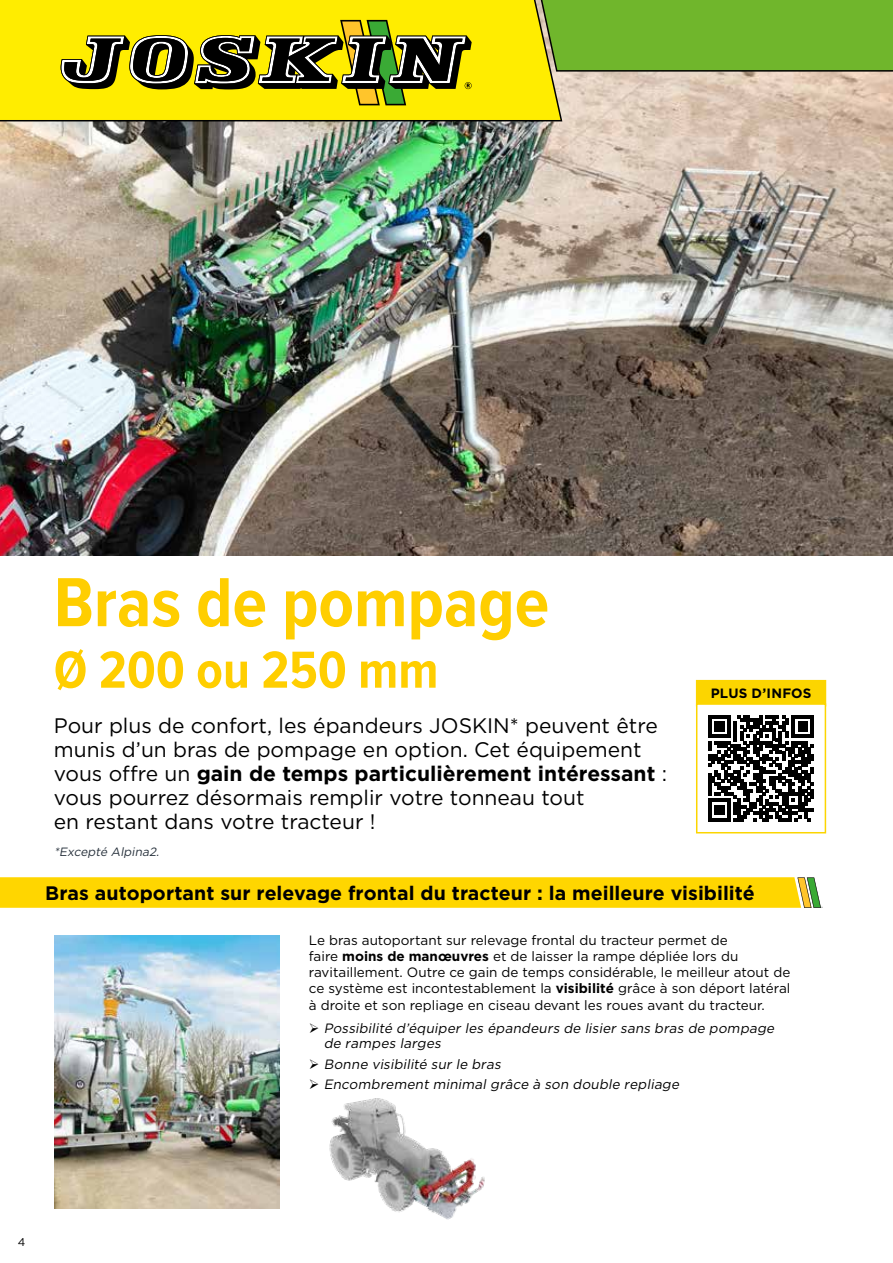
<style>
.page{position:relative;width:893px;height:1263px;background:#fff}
.page>*{position:absolute;margin:0;border:0;box-sizing:border-box;transform-origin:0 0}
.t1{font:700 72px "Proxima Nova Cond";color:#ffce00}
.t2{font:700 54px "Proxima Nova Cond";color:#ffce00}
.t3{font:21px/24px "Gotham";color:#000}
.t4{font:700 19.5px "Gotham";color:#000}
.t5{font:13.5px/16.2px "Gotham";color:#000}
.t6{font:italic 13.5px/15px "Gotham";color:#000}
.t7{font:700 13.5px "Gotham";letter-spacing:.015em;color:#000}
.t8{font:italic 12px "Gotham";color:#27313c}
.t9{font:11.25px "Gotham";color:#000}
.s1{font-weight:700}
</style>
<div class="page">
<img style="left:0;top:72px;width:893px;height:484px">
<img style="left:54px;top:935px;width:225px;height:274px">
<div style="left:696px;top:680px;width:130px;height:26px;background:#fcd500"></div>
<svg style="left:708px;top:715px;width:106px;height:106px"></svg>
<div style="left:696px;top:703px;width:130px;height:130px;border:2px solid #fcd500"></div>
<svg style="left:0;top:877px;width:823px;height:31px;background:#fcd507"></svg>
<img style="left:329px;top:1099px;width:156px;height:121px">
<div style="left:563px;top:0;width:330px;height:72px;background:#70b62c"></div>
<svg style="left:0;top:0;width:563px;height:122px;background:#f0e206"></svg>
<svg style="left:61px;top:20px;width:411px;height:85px;background:#97901d"></svg>
<h1 class="t1" style="left:54px;top:549px;width:497px">Bras de pompage</h1>
<h2 class="t2" style="left:54px;top:630px;width:386px">Ø 200 ou 250 mm</h2>
<p class="t3" style="left:54px;top:713px;width:615px">Pour plus de confort, les épandeurs JOSKIN* peuvent être munis d’un bras de pompage en option. Cet équipement vous offre un <span class="s1">gain de temps particulièrement intéressant</span> : vous pourrez désormais remplir votre tonneau tout<br>en restant dans votre tracteur !</p>
<p class="t8" style="left:54px;top:845px;width:109px">*Excepté Alpina2.</p>
<h3 class="t4" style="left:45px;top:881px;width:711px">Bras autoportant sur relevage frontal du tracteur : la meilleure visibilité</h3>
<p class="t5" style="left:309px;top:931px;width:483px">Le bras autoportant sur relevage frontal du tracteur permet de<br>faire <span class="s1">moins de manœuvres</span> et de laisser la rampe dépliée lors du ravitaillement. Outre ce gain de temps considérable, le meilleur atout de ce système est incontestablement la <span class="s1">visibilité</span> grâce à son déport latéral à droite et son repliage en ciseau devant les roues avant du tracteur.</p>
<p class="t6" style="left:324px;top:1020px;width:454px;text-indent:-15px">➢ Possibilité d’équiper les épandeurs de lisier sans bras de pompage de rampes larges</p>
<p class="t6" style="left:309px;top:1057px;width:196px">➢ Bonne visibilité sur le bras</p>
<p class="t6" style="left:309px;top:1076px;width:374px">➢ Encombrement minimal grâce à son double repliage</p>
<p class="t7" style="left:711px;top:685px;width:102px">PLUS D’INFOS</p>
<p class="t9" style="left:18px;top:1235px;width:9px">4</p>
</div>
